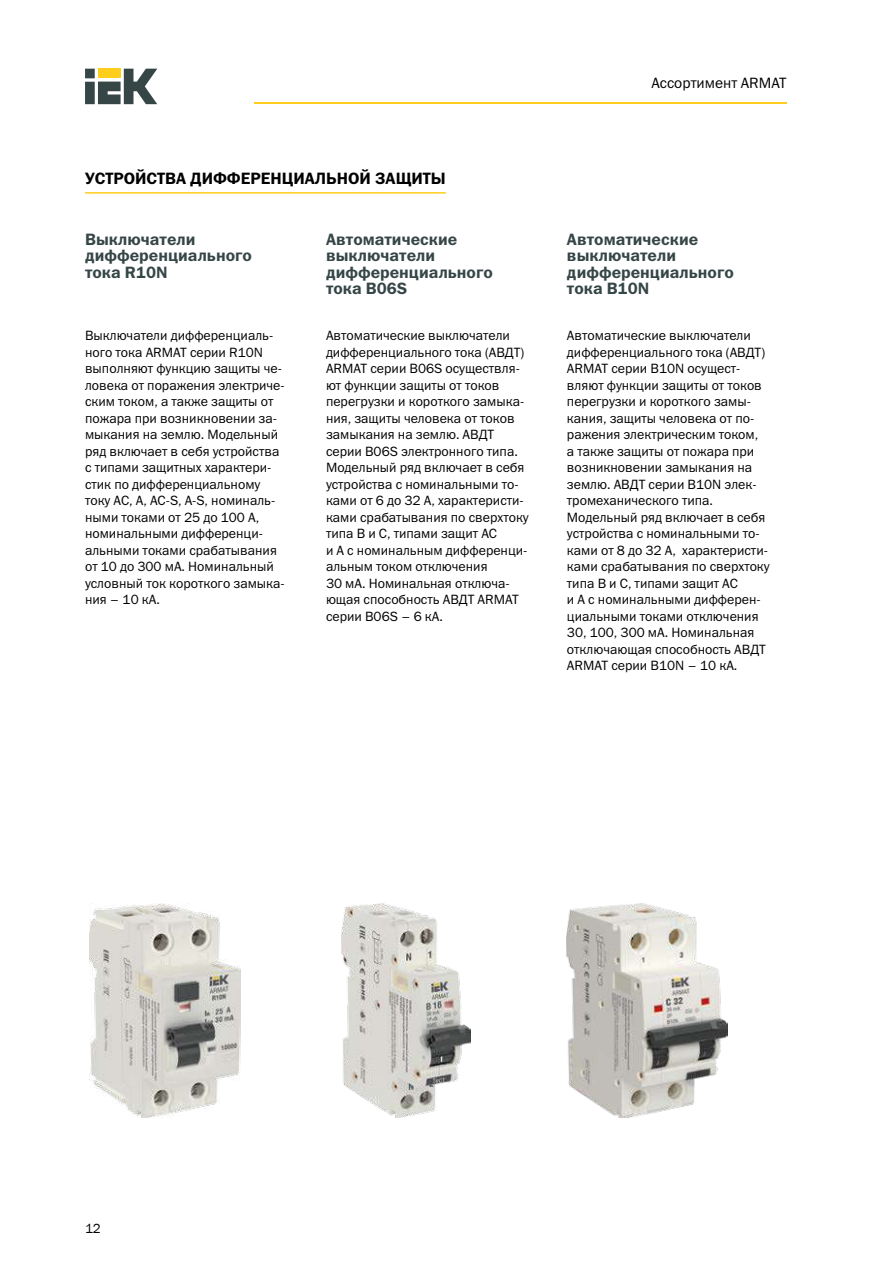
<style>
.page{position:relative;width:893px;height:1263px;background:#fff}
.page>*{position:absolute;margin:0;border:0;box-sizing:border-box;transform-origin:0 0}
.t1{font:16.5px/16.5px "Franklin Gothic Demi C";color:#364647}
.t2{font:16.5px "Franklin Gothic Demi C";color:#000}
.t3{font:15px "Franklin Gothic Book C";color:#000}
.t4{font:13.5px/16.5px "Franklin Gothic Book C";color:#000}
.t5{font:13.5px "Franklin Gothic";color:#000}
</style>
<div class="page">
<hr style="left:254px;top:102px;width:533px;height:2px;background:#ffcd1c">
<svg style="left:85px;top:69px;width:72px;height:35px"></svg>
<hr style="left:85px;top:192px;width:361px;height:2px;background:#ffcd1c">
<img style="left:90px;top:903px;width:150px;height:214px">
<img style="left:342px;top:903px;width:129px;height:214px">
<img style="left:567px;top:903px;width:160px;height:214px">
<p class="t2" style="left:85px;top:169px;width:362px">УСТРОЙСТВА ДИФФЕРЕНЦИАЛЬНОЙ ЗАЩИТЫ</p>
<p class="t1" style="left:85px;top:231px;width:168px">Выключатели дифференциального тока R10N</p>
<p class="t4" style="left:85px;top:327px;width:201px">Выключатели дифференциаль&shy;ного тока ARMAT серии R10N выполняют функцию защиты че&shy;ловека от поражения электриче&shy;ским током, а также защиты от пожара при возникновении за&shy;мыкания на землю. Модельный ряд включает в себя устройства с типами защитных характери&shy;стик по дифференциальному току AC, A, AC-S, A-S, номиналь&shy;ными токами от 25 до 100 А, номинальными дифференци&shy;альными токами срабатывания от 10 до 300 мА. Номинальный условный ток короткого замыка&shy;ния – 10 кА.</p>
<p class="t1" style="left:326px;top:231px;width:168px">Автоматические выключатели дифференциального тока B06S</p>
<p class="t4" style="left:326px;top:327px;width:204px">Автоматические выключатели дифференциального тока (АВДТ)<br>ARMAT серии B06S осуществля&shy;ют функции защиты от токов перегрузки и короткого замыка&shy;ния, защиты человека от токов замыкания на землю. АВДТ серии B06S электронного типа.<br>Модельный ряд включает в себя устройства с номинальными то&shy;ками от 6 до 32 А, характеристи&shy;ками срабатывания по сверхтоку типа B и C, типами защит AC<br>и A с номинальным дифференци&shy;альным током отключения<br>30 мА. Номинальная отключа&shy;ющая способность АВДТ ARMAT серии B06S – 6 кА.</p>
<p class="t3" style="left:651px;top:75px;width:137px">Ассортимент ARMAT</p>
<p class="t1" style="left:567px;top:231px;width:168px">Автоматические выключатели дифференциального тока B10N</p>
<p class="t4" style="left:567px;top:327px;width:204px">Автоматические выключатели дифференциального тока (АВДТ)<br>ARMAT серии B10N осущест&shy;вляют функции защиты от токов перегрузки и короткого замы&shy;кания, защиты человека от по&shy;ражения электрическим током,<br>а также защиты от пожара при возникновении замыкания на землю. АВДТ серии B10N элек&shy;тромеханического типа.<br>Модельный ряд включает в себя устройства с номинальными то&shy;ками от 8 до 32 А, характеристи&shy;ками срабатывания по сверхтоку типа B и C, типами защит AC<br>и A с номинальными дифферен&shy;циальными токами отключения<br>30, 100, 300 мА. Номинальная отключающая способность АВДТ<br>ARMAT серии B10N – 10 кА.</p>
<p class="t5" style="left:85px;top:1220px;width:17px">12</p>
</div>
